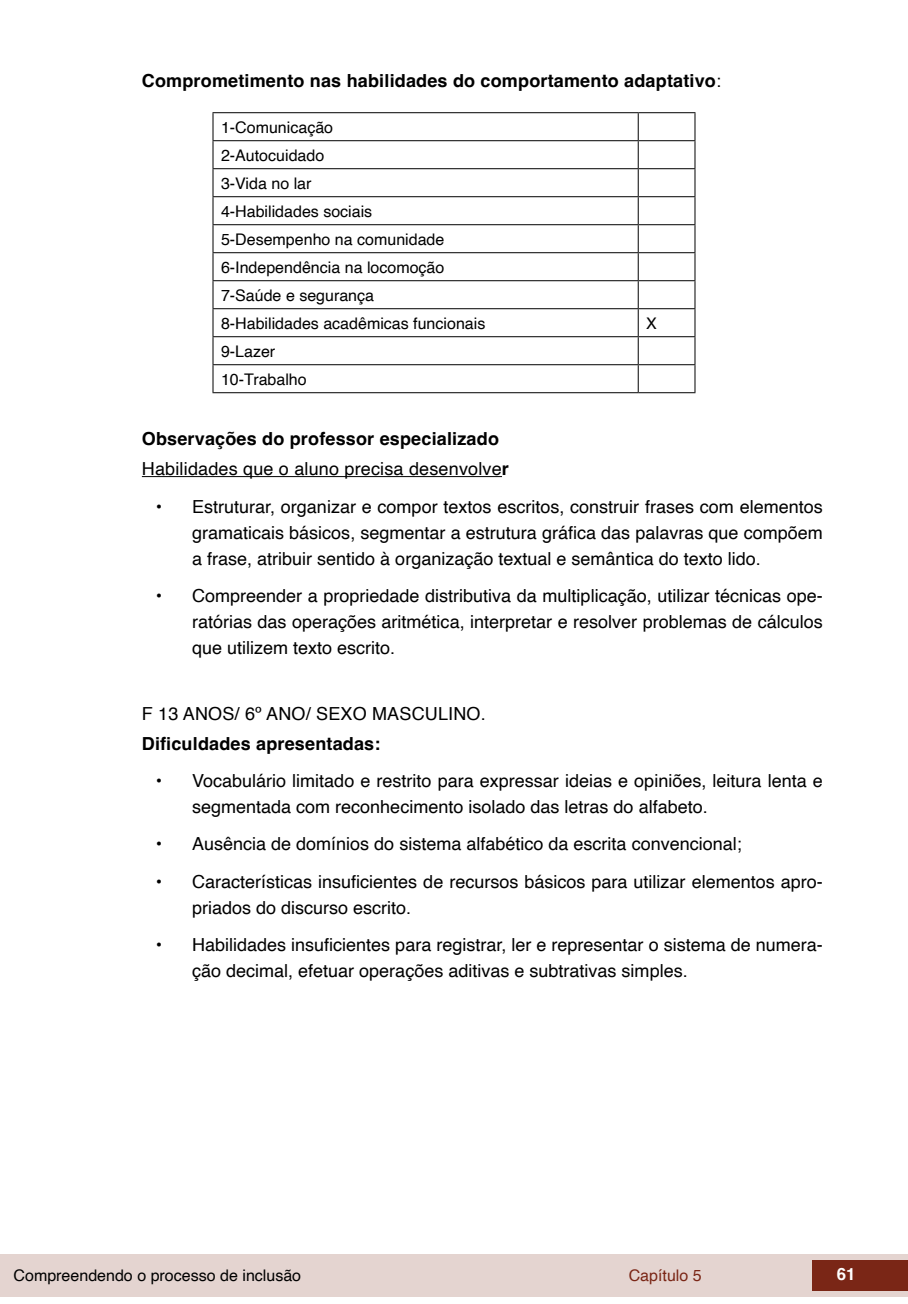
<style>
.page{position:relative;width:908px;height:1304px;background:#fff}
.page>*{position:absolute;margin:0;border:0;box-sizing:border-box;transform-origin:0 0}
.t1{font:18px/26px "Helvetica";color:#000}
.t2{font:700 18px "Helvetica";letter-spacing:.01em;color:#000}
.t3{font:700 16.8px "Helvetica";color:#fff}
.t4{font:16px/28px "Helvetica";color:#000}
.t5{font:16px "Helvetica";color:#7a2616}
.s1{font-weight:400}
.s2{font-weight:700}
</style>
<div class="page">
<div style="left:0;top:1254px;width:906px;height:43px;background:#e4d4d0"></div>
<div style="left:812px;top:1261px;width:95px;height:30px;background:#7a2616"></div>
<hr style="left:142px;top:476px;width:360px;height:1px;background:#000">
<hr style="left:212px;top:112px;width:426px;height:1px;background:#000">
<hr style="left:638px;top:112px;width:57px;height:1px;background:#000">
<hr style="left:212px;top:140px;width:426px;height:1px;background:#000">
<hr style="left:638px;top:140px;width:57px;height:1px;background:#000">
<hr style="left:212px;top:168px;width:426px;height:1px;background:#000">
<hr style="left:638px;top:168px;width:57px;height:1px;background:#000">
<hr style="left:212px;top:196px;width:426px;height:1px;background:#000">
<hr style="left:638px;top:196px;width:57px;height:1px;background:#000">
<hr style="left:212px;top:224px;width:426px;height:1px;background:#000">
<hr style="left:638px;top:224px;width:57px;height:1px;background:#000">
<hr style="left:212px;top:252px;width:426px;height:1px;background:#000">
<hr style="left:638px;top:252px;width:57px;height:1px;background:#000">
<hr style="left:212px;top:280px;width:426px;height:1px;background:#000">
<hr style="left:638px;top:280px;width:57px;height:1px;background:#000">
<hr style="left:212px;top:308px;width:426px;height:1px;background:#000">
<hr style="left:638px;top:308px;width:57px;height:1px;background:#000">
<hr style="left:212px;top:336px;width:426px;height:1px;background:#000">
<hr style="left:638px;top:336px;width:57px;height:1px;background:#000">
<hr style="left:212px;top:364px;width:426px;height:1px;background:#000">
<svg style="left:212px;top:113px;width:1px;height:279px"></svg>
<hr style="left:638px;top:364px;width:57px;height:1px;background:#000">
<svg style="left:637px;top:113px;width:1px;height:279px"></svg>
<svg style="left:694px;top:113px;width:1px;height:279px"></svg>
<hr style="left:212px;top:392px;width:426px;height:1px;background:#000">
<hr style="left:638px;top:392px;width:57px;height:1px;background:#000">
<p class="t2" style="left:142px;top:70px;width:580px">Comprometimento nas habilidades do comportamento adaptativo<span class="s1">:</span></p>
<p class="t4" style="left:221px;top:114px;width:266px">1-Comunicação<br>2-Autocuidado<br>3-Vida no lar<br>4-Habilidades sociais<br>5-Desempenho na comunidade<br>6-Independência na locomoção<br>7-Saúde e segurança<br>8-Habilidades acadêmicas funcionais</p>
<p class="t4" style="left:646px;top:310px;width:12px">X</p>
<p class="t4" style="left:221px;top:338px;width:87px">9-Lazer<br>10-Trabalho</p>
<p class="t1" style="left:142px;top:424px;width:368px;line-height:30px"><span class="s2">Observações do professor especializado<br></span>Habilidades que o aluno precisa desenvolve<span class="s2">r</span></p>
<p class="t1" style="left:192px;top:494px;width:632px;text-align:justify;text-indent:-36px">• Estruturar, organizar e compor textos escritos, construir frases com elementos gramaticais básicos, segmentar a estrutura gráfica das palavras que compõem a frase, atribuir sentido à organização textual e semântica do texto lido.</p>
<p class="t1" style="left:192px;top:583px;width:632px;text-align:justify;text-indent:-36px">• Compreender a propriedade distributiva da multiplicação, utilizar técnicas ope&shy;ratórias das operações aritmética, interpretar e resolver problemas de cálculos que utilizem texto escrito.</p>
<p class="t1" style="left:142px;top:701px;width:345px">F 13 ANOS/ 6º ANO/ SEXO MASCULINO.</p>
<p class="t2" style="left:142px;top:732px;width:240px">Dificuldades apresentadas:</p>
<p class="t1" style="left:192px;top:768px;width:632px;text-indent:-36px">• Vocabulário limitado e restrito para expressar ideias e opiniões, leitura lenta e segmentada com reconhecimento isolado das letras do alfabeto.</p>
<p class="t1" style="left:156px;top:831px;width:587px">• Ausência de domínios do sistema alfabético da escrita convencional;</p>
<p class="t1" style="left:192px;top:869px;width:632px;text-indent:-36px">• Características insuficientes de recursos básicos para utilizar elementos apro&shy;priados do discurso escrito.</p>
<p class="t1" style="left:192px;top:932px;width:632px;text-indent:-36px">• Habilidades insuficientes para registrar, ler e representar o sistema de numera&shy;ção decimal, efetuar operações aditivas e subtrativas simples.</p>
<p class="t4" style="left:14px;top:1262px;width:289px">Compreendendo o processo de inclusão</p>
<p class="t5" style="left:628px;top:1263px;width:74px">Capítulo 5</p>
<p class="t3" style="left:836px;top:1264px;width:20px">61</p>
</div>
